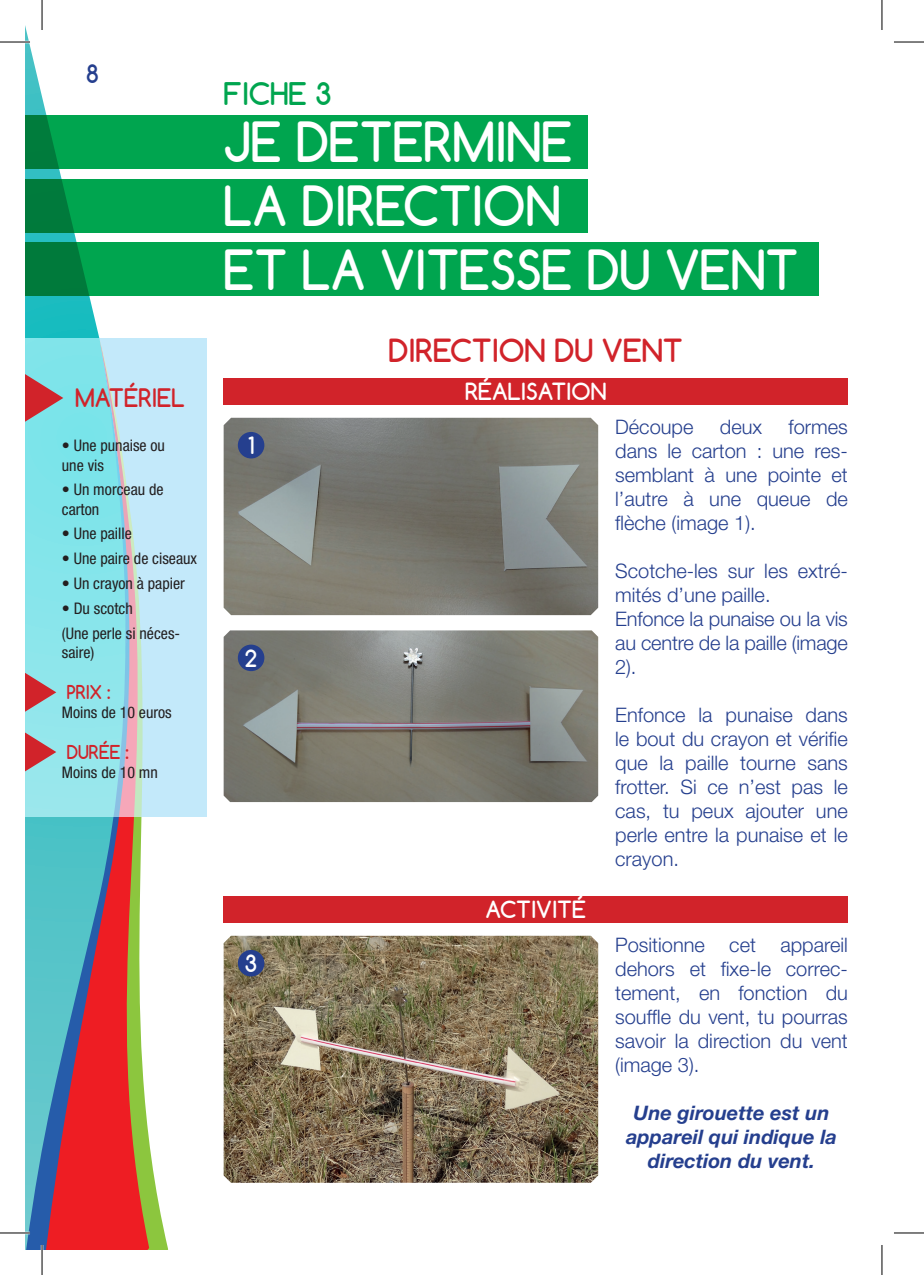
<style>
.page{position:relative;width:924px;height:1275px;background:#fff}
.page>*{position:absolute;margin:0;border:0;box-sizing:border-box;transform-origin:0 0}
.t1{font:700 52px/64px "Comfortaa";color:#fff;scale:.95 1}
.t2{font:700 30px "Comfortaa";color:#d1232a}
.t3{font:700 29.4px "Comfortaa";color:#00a54f}
.t4{font:700 24px "Comfortaa";color:#d1232a;scale:.95 1}
.t5{font:700 24px "Comfortaa";color:#253f8e;scale:.95 1}
.t6{font:700 22.4px "Comfortaa";color:#fff}
.t7{font:700 22.2px "Comfortaa";color:#fff}
.t8{font:300 20px/24px "Helvetica Neue";color:#253f8e;text-align:justify}
.t9{font:italic 700 20px/24px "Helvetica Neue";color:#253f8e;text-align:center}
.t10{font:700 18px "Comfortaa";color:#d1232a;scale:.95 1}
.t11{font:condensed 16px/19.2px "Helvetica Neue";color:#231f20}
</style>
<div class="page">
<div style="left:223px;top:378px;width:624px;height:26px;background:#d1232a"></div>
<div style="left:223px;top:896px;width:624px;height:26px;background:#d1232a"></div>
<img style="left:223px;top:418px;width:375px;height:197px">
<img style="left:223px;top:935px;width:375px;height:247px">
<img style="left:223px;top:630px;width:375px;height:172px">
<div style="left:238px;top:432px;width:26px;height:26px;background:#253f8e;border-radius:50%"></div>
<div style="left:238px;top:950px;width:26px;height:26px;background:#253f8e;border-radius:50%"></div>
<div style="left:238px;top:644px;width:26px;height:27px;background:#253f8e;border-radius:50%"></div>
<svg style="left:25px;top:25px;width:123px;height:1225px"></svg>
<svg style="left:26px;top:816px;width:20px;height:434px;background:#53b6c5"></svg>
<svg style="left:46px;top:816px;width:111px;height:434px;background:#ad746f"></svg>
<svg style="left:25px;top:338px;width:181px;height:478px;background:#a6e3ee"></svg>
<svg style="left:25px;top:374px;width:38px;height:48px;background:#a68389"></svg>
<svg style="left:25px;top:673px;width:31px;height:38px"></svg>
<svg style="left:25px;top:732px;width:31px;height:39px"></svg>
<div style="left:25px;top:116px;width:562px;height:53px;background:#00a54f"></div>
<div style="left:25px;top:179px;width:562px;height:53px;background:#00a54f"></div>
<div style="left:25px;top:242px;width:793px;height:53px;background:#00a54f"></div>
<hr style="left:0;top:41px;width:30px;height:2px;background:#fff">
<hr style="left:0;top:1231px;width:30px;height:3px;background:#fff">
<hr style="left:41px;top:0;width:2px;height:30px;background:#fff">
<hr style="left:41px;top:1245px;width:2px;height:30px;background:#fff">
<hr style="left:0;top:42px;width:30px;height:1px;background:#000">
<hr style="left:893px;top:42px;width:30px;height:1px;background:#000">
<hr style="left:0;top:1232px;width:30px;height:1px;background:#000">
<hr style="left:893px;top:1232px;width:30px;height:1px;background:#000">
<hr style="left:42px;top:0;width:1px;height:30px;background:#000">
<hr style="left:42px;top:1245px;width:1px;height:30px;background:#000">
<hr style="left:881px;top:0;width:1px;height:30px;background:#000">
<hr style="left:881px;top:1245px;width:1px;height:30px;background:#000">
<p class="t5" style="left:86px;top:59px;width:15px">8</p>
<p class="t4" style="left:75px;top:383px;width:117px">MATÉRIEL</p>
<p class="t11" style="left:62px;top:436px;width:105px">• Une punaise ou une vis</p>
<p class="t11" style="left:62px;top:480px;width:103px">• Un morceau de carton</p>
<p class="t11" style="left:62px;top:524px;width:71px">• Une paille</p>
<p class="t11" style="left:62px;top:549px;width:137px">• Une paire de ciseaux</p>
<p class="t11" style="left:62px;top:574px;width:125px">• Un crayon à papier</p>
<p class="t11" style="left:62px;top:596px;width:120px;line-height:24.8px">• Du scotch<br>(Une perle si néces-</p>
<p class="t11" style="left:62px;top:643px;width:34px">saire)</p>
<p class="t10" style="left:67px;top:681px;width:47px">PRIX :</p>
<p class="t11" style="left:62px;top:703px;width:111px">Moins de 10 euros</p>
<p class="t10" style="left:67px;top:741px;width:67px">DURÉE :</p>
<p class="t11" style="left:62px;top:763px;width:97px">Moins de 10 mn</p>
<h3 class="t3" style="left:223px;top:75px;width:109px">FICHE 3</h3>
<h1 class="t1" style="left:223px;top:109px;width:606px">JE DETERMINE<br>LA DIRECTION<br>ET LA VITESSE DU VENT</h1>
<h2 class="t2" style="left:388px;top:331px;width:295px">DIRECTION DU VENT</h2>
<p class="t6" style="left:248px;top:432px;width:8px">1</p>
<p class="t6" style="left:245px;top:644px;width:14px">2</p>
<p class="t6" style="left:245px;top:949px;width:14px">3</p>
<p class="t7" style="left:465px;top:378px;width:143px">RÉALISATION</p>
<p class="t8" style="left:615px;top:414px;width:80px">Découpe</p>
<p class="t8" style="left:719px;top:414px;width:44px">deux</p>
<p class="t8" style="left:615px;top:414px;width:234px;text-indent:173px">formes dans le carton : une res&shy;semblant à une pointe et l’autre à une queue de flèche (image 1).</p>
<p class="t8" style="left:615px;top:558px;width:234px;text-align:left">Scotche-les sur les extré&shy;mités d’une paille.<br>Enfonce la punaise ou la vis au centre de la paille (image<br>2).</p>
<p class="t8" style="left:615px;top:702px;width:234px">Enfonce la punaise dans le bout du crayon et vérifie que la paille tourne sans frotter. Si ce n’est pas le cas, tu peux ajouter une perle entre la punaise et le crayon.</p>
<p class="t7" style="left:485px;top:896px;width:102px">ACTIVITÉ</p>
<p class="t8" style="left:615px;top:932px;width:234px">Positionne cet appareil dehors et fixe-le correc&shy;tement, en fonction du souffle du vent, tu pourras savoir la direction du vent (image 3).</p>
<p class="t9" style="left:625px;top:1100px;width:212px">Une girouette est un appareil qui indique la direction du vent.</p>
</div>
